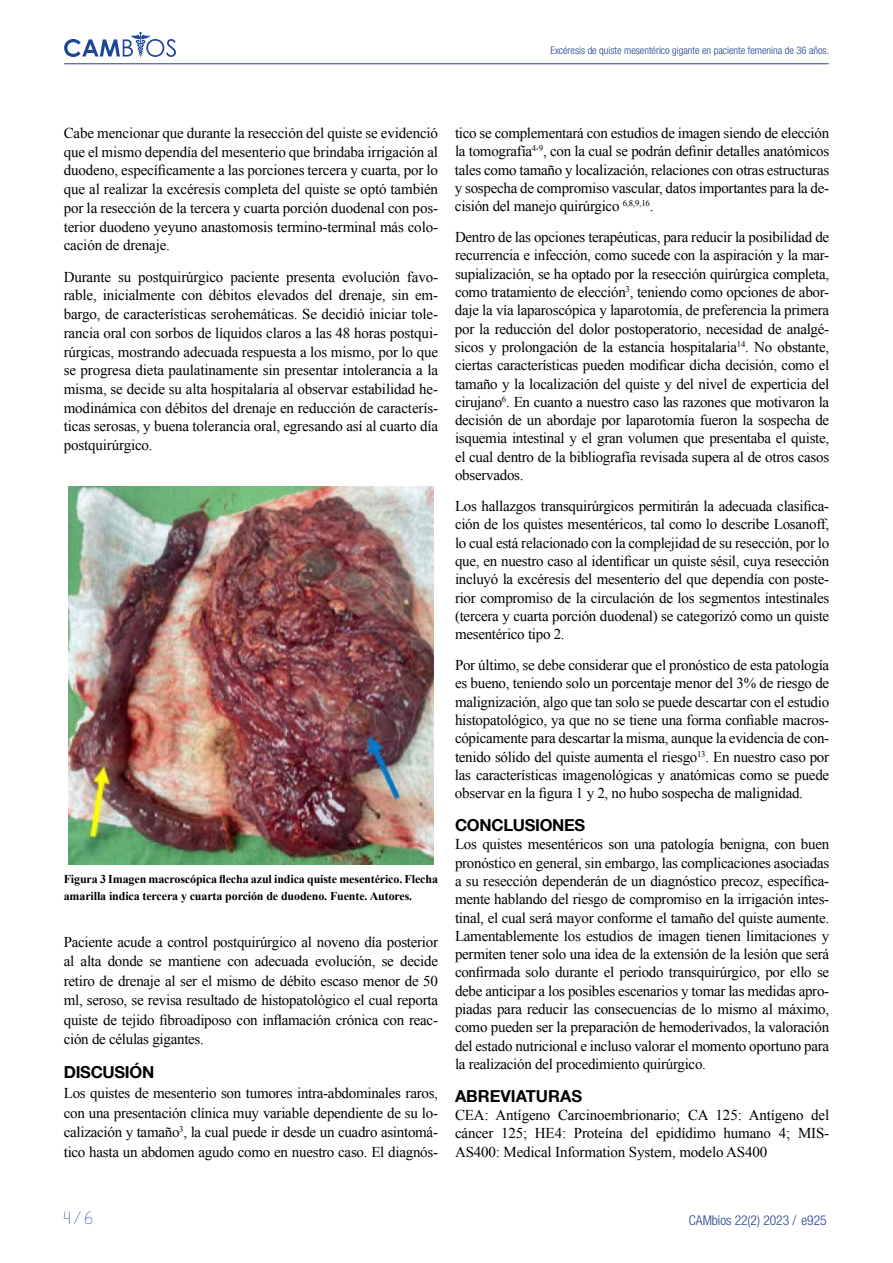
<style>
.page{position:relative;width:893px;height:1263px;background:#fff}
.page>*{position:absolute;margin:0;border:0;box-sizing:border-box;transform-origin:0 0}
.t1{font:300 18px "Dolce Vita";color:#25408f}
.t2{font:700 16.5px "Helvetica Neue LT Com";letter-spacing:-.02em;color:#000}
.t3{font:700 16.5px "Helvetica Neue LT Com";color:#000}
.t4{font:15px/18.3px "Times New Roman";letter-spacing:-.02em;color:#000;text-align:justify}
.t5{font:300 condensed 13.5px "Helvetica Neue LT Com";color:#25408f}
.t6{font:700 12px/17.2px "Times New Roman";letter-spacing:-.01em;color:#000}
.t7{font:300 condensed 10.5px "Helvetica Neue LT Com";color:#25408f}
</style>
<div class="page">
<hr style="left:65px;top:63px;width:763px;height:1px;background:#25408f">
<svg style="left:64px;top:32px;width:112px;height:25px"></svg>
<img style="left:68px;top:486px;width:366px;height:378px">
<p class="t7" style="left:550px;top:45px;width:280px">Excéresis de quiste mesentérico gigante en paciente femenina de 36 años.</p>
<p class="t4" style="left:64px;top:123px;width:376px;line-height:18.8px">Cabe mencionar que durante la resección del quiste se evidenció que el mismo dependía del mesenterio que brindaba irrigación al duodeno, específicamente a las porciones tercera y cuarta, por lo que al realizar la excéresis completa del quiste se optó también por la resección de la tercera y cuarta porción duodenal con pos&shy;terior duodeno yeyuno anastomosis termino-terminal más colo&shy;cación de drenaje.</p>
<p class="t4" style="left:64px;top:267px;width:376px;line-height:18.8px">Durante su postquirúrgico paciente presenta evolución favo&shy;rable, inicialmente con débitos elevados del drenaje, sin em&shy;bargo, de características serohemáticas. Se decidió iniciar tole&shy;rancia oral con sorbos de líquidos claros a las 48 horas postqui&shy;rúrgicas, mostrando adecuada respuesta a los mismo, por lo que se progresa dieta paulatinamente sin presentar intolerancia a la misma, se decide su alta hospitalaria al observar estabilidad he&shy;modinámica con débitos del drenaje en reducción de caracterís&shy;ticas serosas, y buena tolerancia oral, egresando así al cuarto día postquirúrgico.</p>
<p class="t6" style="left:64px;top:870px;width:376px">Figura 3 Imagen macroscópica flecha azul indica quiste mesentérico. Flecha amarilla indica tercera y cuarta porción de duodeno. Fuente. Autores.</p>
<p class="t4" style="left:64px;top:931px;width:376px;line-height:19.5px">Paciente acude a control postquirúrgico al noveno día posterior al alta donde se mantiene con adecuada evolución, se decide retiro de drenaje al ser el mismo de débito escaso menor de 50 ml, seroso, se revisa resultado de histopatológico el cual reporta quiste de tejido fibroadiposo con inflamación crónica con reac&shy;ción de células gigantes.</p>
<p class="t2" style="left:64px;top:1062px;width:92px">DISCUSIÓN</p>
<p class="t4" style="left:64px;top:1083px;width:376px;line-height:19.5px">Los quistes de mesenterio son tumores intra-abdominales raros, con una presentación clínica muy variable dependiente de su lo&shy;calización y tamaño<sup>3</sup>, la cual puede ir desde un cuadro asintomá&shy;tico hasta un abdomen agudo como en nuestro caso. El diagnós-</p>
<p class="t4" style="left:455px;top:124px;width:376px">tico se complementará con estudios de imagen siendo de elección la tomografía<sup>4-9</sup>, con la cual se podrán definir detalles anatómicos tales como tamaño y localización, relaciones con otras estructuras y sospecha de compromiso vascular, datos importantes para la de&shy;cisión del manejo quirúrgico <sup>6,8,9,16</sup>.</p>
<p class="t4" style="left:455px;top:228px;width:376px">Dentro de las opciones terapéuticas, para reducir la posibilidad de recurrencia e infección, como sucede con la aspiración y la mar&shy;supialización, se ha optado por la resección quirúrgica completa, como tratamiento de elección<sup>3</sup>, teniendo como opciones de abor&shy;daje la vía laparoscópica y laparotomía, de preferencia la primera por la reducción del dolor postoperatorio, necesidad de analgé&shy;sicos y prolongación de la estancia hospitalaria<sup>14</sup>. No obstante, ciertas características pueden modificar dicha decisión, como el tamaño y la localización del quiste y del nivel de experticia del cirujano<sup>6</sup>. En cuanto a nuestro caso las razones que motivaron la decisión de un abordaje por laparotomía fueron la sospecha de isquemia intestinal y el gran volumen que presentaba el quiste, el cual dentro de la bibliografía revisada supera al de otros casos observados.</p>
<p class="t4" style="left:455px;top:497px;width:376px">Los hallazgos transquirúrgicos permitirán la adecuada clasifica&shy;ción de los quistes mesentéricos, tal como lo describe Losanoff, lo cual está relacionado con la complejidad de su resección, por lo que, en nuestro caso al identificar un quiste sésil, cuya resección incluyó la excéresis del mesenterio del que dependía con poste&shy;rior compromiso de la circulación de los segmentos intestinales (tercera y cuarta porción duodenal) se categorizó como un quiste mesentérico tipo 2.</p>
<p class="t4" style="left:455px;top:656px;width:376px">Por último, se debe considerar que el pronóstico de esta patología es bueno, teniendo solo un porcentaje menor del 3% de riesgo de malignización, algo que tan solo se puede descartar con el estudio histopatológico, ya que no se tiene una forma confiable macros&shy;cópicamente para descartar la misma, aunque la evidencia de con&shy;tenido sólido del quiste aumenta el riesgo<sup>13</sup>. En nuestro caso por las características imagenológicas y anatómicas como se puede observar en la figura 1 y 2, no hubo sospecha de malignidad.</p>
<p class="t2" style="left:455px;top:815px;width:132px">CONCLUSIONES</p>
<p class="t4" style="left:455px;top:835px;width:376px">Los quistes mesentéricos son una patología benigna, con buen pronóstico en general, sin embargo, las complicaciones asociadas a su resección dependerán de un diagnóstico precoz, específica&shy;mente hablando del riesgo de compromiso en la irrigación intes&shy;tinal, el cual será mayor conforme el tamaño del quiste aumente.<br>Lamentablemente los estudios de imagen tienen limitaciones y permiten tener solo una idea de la extensión de la lesión que será confirmada solo durante el periodo transquirúrgico, por ello se debe anticipar a los posibles escenarios y tomar las medidas apro&shy;piadas para reducir las consecuencias de lo mismo al máximo, como pueden ser la preparación de hemoderivados, la valoración del estado nutricional e incluso valorar el momento oportuno para la realización del procedimiento quirúrgico.</p>
<p class="t3" style="left:455px;top:1085px;width:129px">ABREVIATURAS</p>
<p class="t4" style="left:455px;top:1106px;width:376px">CEA: Antígeno Carcinoembrionario; CA 125: Antígeno del cáncer 125; HE4: Proteína del epidídimo humano 4; MIS-AS400: Medical Information System, modelo AS400</p>
<p class="t1" style="left:64px;top:1209px;width:30px">4 / 6</p>
<p class="t5" style="left:689px;top:1212px;width:139px">CAMbios 22(2) 2023 / e925</p>
</div>
